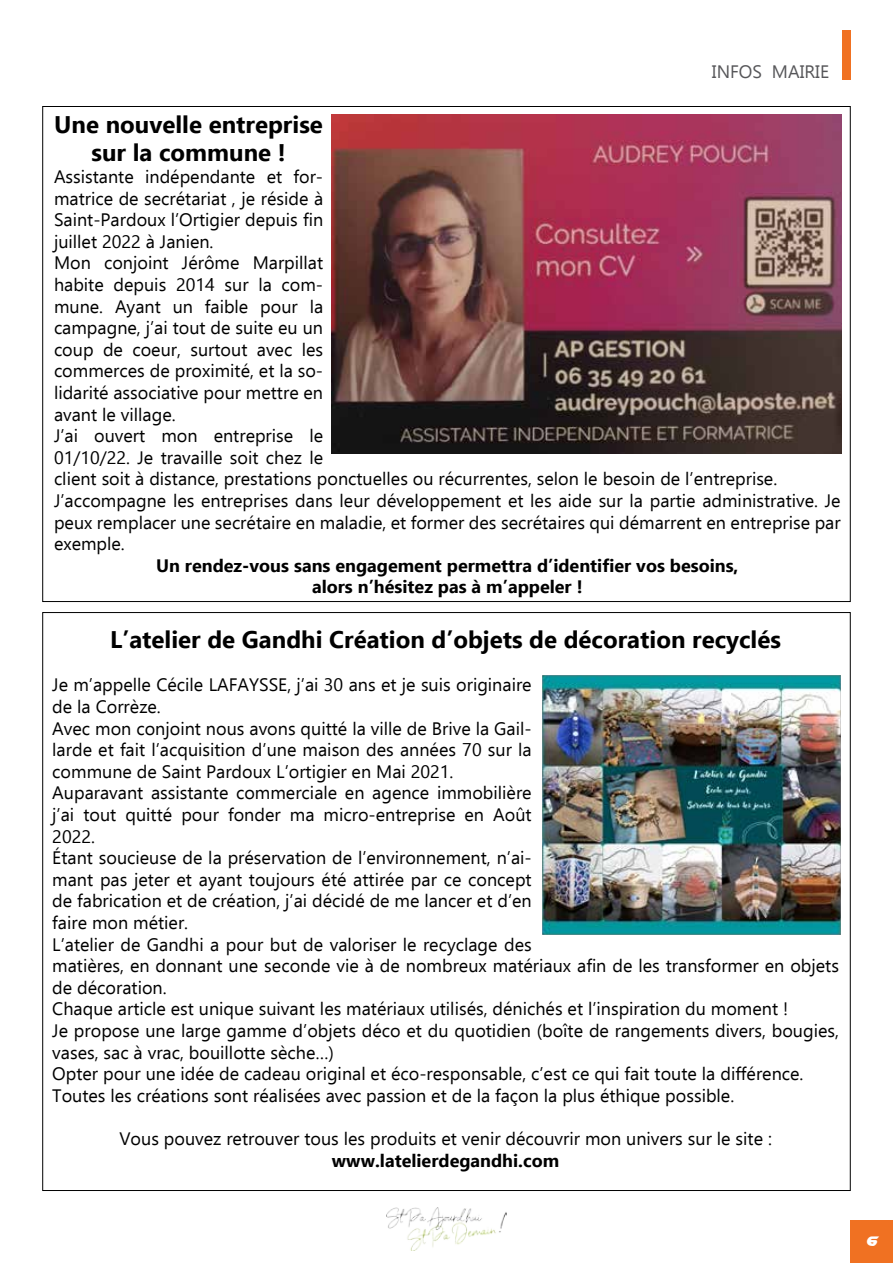
<style>
.page{position:relative;width:893px;height:1263px;background:#fff}
.page>*{position:absolute;margin:0;border:0;box-sizing:border-box;transform-origin:0 0}
.t1{font:700 24px/28.8px "Ebrima";color:#000;text-align:center}
.t2{font:18px/21.6px "Ebrima";color:#000}
.t3{font:700 18px/21.6px "Ebrima";color:#000;text-align:center}
.t4{font:18px "Ebrima";color:#565659}
.t5{font:18px "Airstrike";color:#fff}
</style>
<div class="page">
<img style="left:542px;top:675px;width:299px;height:260px">
<img style="left:332px;top:115px;width:510px;height:338px">
<div style="left:850px;top:1220px;width:43px;height:43px;background:#f07122"></div>
<img style="left:387px;top:1208px;width:119px;height:42px">
<div style="left:842px;top:30px;width:8px;height:50px;background:#f07122"></div>
<p class="t4" style="left:712px;top:58px;width:119px">INFOS MAIRIE</p>
<h1 class="t1" style="left:54px;top:108px;width:270px">Une nouvelle entreprise sur la commune !</h1>
<p class="t2" style="left:54px;top:165px;width:788px">Assistante indépendante et for-<br>matrice de secrétariat , je réside à<br>Saint-Pardoux l’Ortigier depuis fin<br>juillet 2022 à Janien.<br>Mon conjoint Jérôme Marpillat<br>habite depuis 2014 sur la com-<br>mune. Ayant un faible pour la<br>campagne, j’ai tout de suite eu un<br>coup de coeur, surtout avec les<br>commerces de proximité, et la so-<br>lidarité associative pour mettre en<br>avant le village.<br>J’ai ouvert mon entreprise le<br>01/10/22. Je travaille soit chez le<br>client soit à distance, prestations ponctuelles ou récurrentes, selon le besoin de l’entreprise.<br>J’accompagne les entreprises dans leur développement et les aide sur la partie administrative. Je peux remplacer une secrétaire en maladie, et former des secrétaires qui démarrent en entreprise par exemple.</p>
<p class="t3" style="left:156px;top:554px;width:584px">Un rendez-vous sans engagement permettra d’identifier vos besoins, alors n’hésitez pas à m’appeler !</p>
<h1 class="t1" style="left:110px;top:624px;width:672px">L’atelier de Gandhi Création d’objets de décoration recyclés</h1>
<p class="t2" style="left:52px;top:674px;width:788px">Je m’appelle Cécile LAFAYSSE, j’ai 30 ans et je suis originaire<br>de la Corrèze.<br>Avec mon conjoint nous avons quitté la ville de Brive la Gail-<br>larde et fait l’acquisition d’une maison des années 70 sur la<br>commune de Saint Pardoux L’ortigier en Mai 2021.<br>Auparavant assistante commerciale en agence immobilière<br>j’ai tout quitté pour fonder ma micro-entreprise en Août<br>2022.<br>Étant soucieuse de la préservation de l’environnement, n’ai-<br>mant pas jeter et ayant toujours été attirée par ce concept<br>de fabrication et de création, j’ai décidé de me lancer et d’en<br>faire mon métier.<br>L’atelier de Gandhi a pour but de valoriser le recyclage des<br>matières, en donnant une seconde vie à de nombreux matériaux afin de les transformer en objets de décoration.<br>Chaque article est unique suivant les matériaux utilisés, dénichés et l’inspiration du moment !<br>Je propose une large gamme d’objets déco et du quotidien (boîte de rangements divers, bougies, vases, sac à vrac, bouillotte sèche…)<br>Opter pour une idée de cadeau original et éco-responsable, c’est ce qui fait toute la différence.<br>Toutes les créations sont réalisées avec passion et de la façon la plus éthique possible.</p>
<p class="t2" style="left:119px;top:1127px;width:654px">Vous pouvez retrouver tous les produits et venir découvrir mon univers sur le site :</p>
<p class="t3" style="left:332px;top:1148px;width:229px">www.latelierdegandhi.com</p>
<p class="t5" style="left:865px;top:1232px;width:13px">6</p>
</div>
